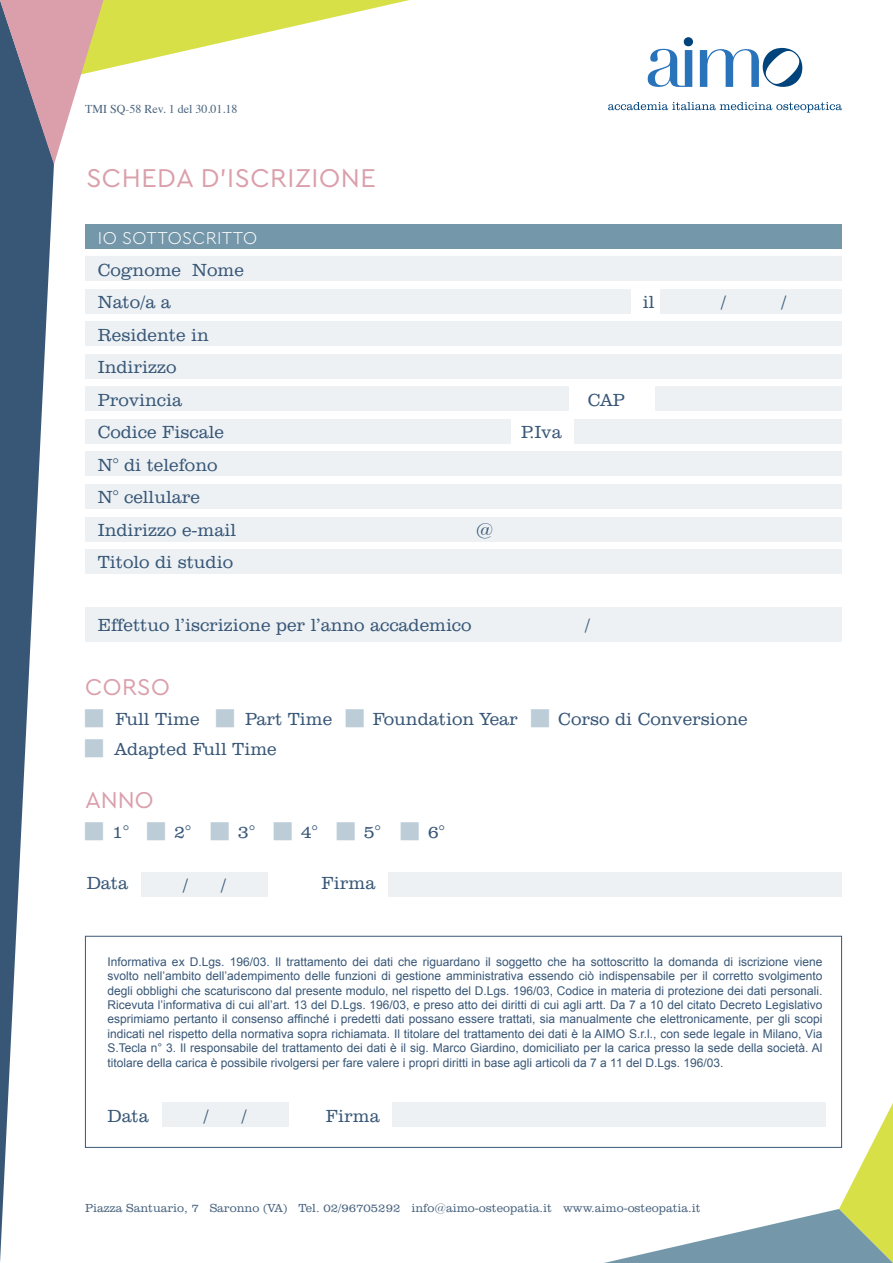
<style>
.page{position:relative;width:893px;height:1263px;background:#fff}
.page>*{position:absolute;margin:0;border:0;box-sizing:border-box;transform-origin:0 0}
.t1{font:27px "Cera GR";letter-spacing:.02em;color:#da9faa}
.t2{font:24px "Cera GR";letter-spacing:.015em;color:#da9faa}
.t3{font:300 18px/32.5px "Clarendon BT";color:#385777}
.t4{font:300 18px "Cera GR";letter-spacing:.02em;color:#fff}
.t5{font:12px/14.4px "Arial";color:#385777;text-align:justify}
.t6{font:300 12px "Clarendon BT";color:#47627e}
.t7{font:12px "Times";color:#47627e}
</style>
<div class="page">
<svg style="left:608px;top:102px;width:234px;height:11px"></svg>
<svg style="left:648px;top:37px;width:45px;height:50px"></svg>
<svg style="left:700px;top:48px;width:102px;height:39px"></svg>
<svg style="left:0;top:164px;width:54px;height:1098px;fill:#385777"></svg>
<svg style="left:0;top:0;width:409px;height:164px"></svg>
<svg style="left:604px;top:1103px;width:289px;height:160px"></svg>
<div style="left:162px;top:1103px;width:127px;height:24px;background:#edf1f4"></div>
<div style="left:392px;top:1103px;width:434px;height:24px;background:#edf1f4"></div>
<div style="left:141px;top:872px;width:127px;height:24px;background:#edf1f4"></div>
<div style="left:388px;top:872px;width:454px;height:24px;background:#edf1f4"></div>
<div style="left:85px;top:936px;width:757px;height:212px;border:1px solid #385777"></div>
<div style="left:85px;top:607px;width:757px;height:34px;background:#edf1f4"></div>
<div style="left:85px;top:257px;width:757px;height:24px;background:#edf1f4"></div>
<div style="left:85px;top:224px;width:757px;height:24px;background:#7597aa"></div>
<div style="left:85px;top:289px;width:545px;height:24px;background:#edf1f4"></div>
<div style="left:660px;top:289px;width:182px;height:24px;background:#edf1f4"></div>
<div style="left:85px;top:322px;width:757px;height:24px;background:#edf1f4"></div>
<div style="left:85px;top:354px;width:757px;height:24px;background:#edf1f4"></div>
<div style="left:655px;top:387px;width:187px;height:24px;background:#edf1f4"></div>
<div style="left:85px;top:387px;width:483px;height:24px;background:#edf1f4"></div>
<div style="left:85px;top:419px;width:425px;height:24px;background:#edf1f4"></div>
<div style="left:575px;top:419px;width:267px;height:24px;background:#edf1f4"></div>
<div style="left:85px;top:452px;width:757px;height:24px;background:#edf1f4"></div>
<div style="left:85px;top:484px;width:757px;height:24px;background:#edf1f4"></div>
<div style="left:85px;top:517px;width:757px;height:24px;background:#edf1f4"></div>
<div style="left:85px;top:549px;width:757px;height:24px;background:#edf1f4"></div>
<p class="t7" style="left:85px;top:97px;width:154px">TMI SQ-58 Rev. 1 del 30.01.18</p>
<h1 class="t1" style="left:86px;top:162px;width:291px">SCHEDA D’ISCRIZIONE</h1>
<h3 class="t4" style="left:98px;top:227px;width:161px">IO SOTTOSCRITTO</h3>
<h3 class="t3" style="left:98px;top:253px;width:148px">Cognome Nome</h3>
<h3 class="t3" style="left:98px;top:286px;width:75px">Nato/a a</h3>
<h3 class="t3" style="left:643px;top:286px;width:13px">il</h3>
<h3 class="t3" style="left:721px;top:286px;width:7px">/</h3>
<h3 class="t3" style="left:781px;top:286px;width:7px">/</h3>
<h3 class="t3" style="left:98px;top:318px;width:113px">Residente in<br>Indirizzo<br>Provincia</h3>
<h3 class="t3" style="left:588px;top:383px;width:39px">CAP</h3>
<h3 class="t3" style="left:98px;top:416px;width:128px">Codice Fiscale</h3>
<h3 class="t3" style="left:521px;top:416px;width:42px">P.Iva</h3>
<h3 class="t3" style="left:98px;top:448px;width:140px">N° di telefono<br>N° cellulare<br>Indirizzo e-mail</h3>
<h3 class="t3" style="left:476px;top:513px;width:19px">@</h3>
<h3 class="t3" style="left:98px;top:546px;width:137px">Titolo di studio</h3>
<h3 class="t3" style="left:98px;top:609px;width:375px">Effettuo l’iscrizione per l’anno accademico</h3>
<h3 class="t3" style="left:585px;top:609px;width:7px">/</h3>
<h2 class="t2" style="left:85px;top:673px;width:86px">CORSO</h2>
<h3 class="t3" style="left:116px;top:702px;width:85px">Full Time</h3>
<h3 class="t3" style="left:245px;top:702px;width:89px">Part Time</h3>
<h3 class="t3" style="left:373px;top:702px;width:147px">Foundation Year</h3>
<h3 class="t3" style="left:558px;top:702px;width:191px">Corso di Conversione</h3>
<h3 class="t3" style="left:115px;top:732px;width:164px">Adapted Full Time</h3>
<h2 class="t2" style="left:85px;top:786px;width:70px">ANNO</h2>
<h3 class="t3" style="left:112px;top:815px;width:18px">1°</h3>
<h3 class="t3" style="left:174px;top:815px;width:18px">2°</h3>
<h3 class="t3" style="left:238px;top:815px;width:18px">3°</h3>
<h3 class="t3" style="left:301px;top:815px;width:18px">4°</h3>
<h3 class="t3" style="left:364px;top:815px;width:18px">5°</h3>
<h3 class="t3" style="left:428px;top:815px;width:18px">6°</h3>
<h3 class="t3" style="left:87px;top:867px;width:43px">Data</h3>
<h3 class="t3" style="left:183px;top:868px;width:7px">/</h3>
<h3 class="t3" style="left:221px;top:868px;width:7px">/</h3>
<h3 class="t3" style="left:322px;top:867px;width:55px">Firma</h3>
<p class="t5" style="left:107px;top:954px;width:717px">Informativa ex D.Lgs. 196/03. Il trattamento dei dati che riguardano il soggetto che ha sottoscritto la domanda di iscrizione viene svolto nell’ambito dell’adempimento delle funzioni di gestione amministrativa essendo ciò indispensabile per il corretto svolgimento degli obblighi che scaturiscono dal presente modulo, nel rispetto del D.Lgs. 196/03, Codice in materia di protezione dei dati personali.<br>Ricevuta l’informativa di cui all’art. 13 del D.Lgs. 196/03, e preso atto dei diritti di cui agli artt. Da 7 a 10 del citato Decreto Legislativo esprimiamo pertanto il consenso affinché i predetti dati possano essere trattati, sia manualmente che elettronicamente, per gli scopi indicati nel rispetto della normativa sopra richiamata. Il titolare del trattamento dei dati è la AIMO S.r.l., con sede legale in Milano, Via S.Tecla n° 3. Il responsabile del trattamento dei dati è il sig. Marco Giardino, domiciliato per la carica presso la sede della società. Al titolare della carica è possibile rivolgersi per fare valere i propri diritti in base agli articoli da 7 a 11 del D.Lgs. 196/03.</p>
<h3 class="t3" style="left:107px;top:1099px;width:43px">Data</h3>
<h3 class="t3" style="left:204px;top:1099px;width:7px">/</h3>
<h3 class="t3" style="left:242px;top:1099px;width:7px">/</h3>
<h3 class="t3" style="left:326px;top:1099px;width:55px">Firma</h3>
<p class="t6" style="left:85px;top:1200px;width:617px">Piazza Santuario, 7 Saronno (VA) Tel. 02/96705292 info@aimo-osteopatia.it www.aimo-osteopatia.it</p>
</div>
